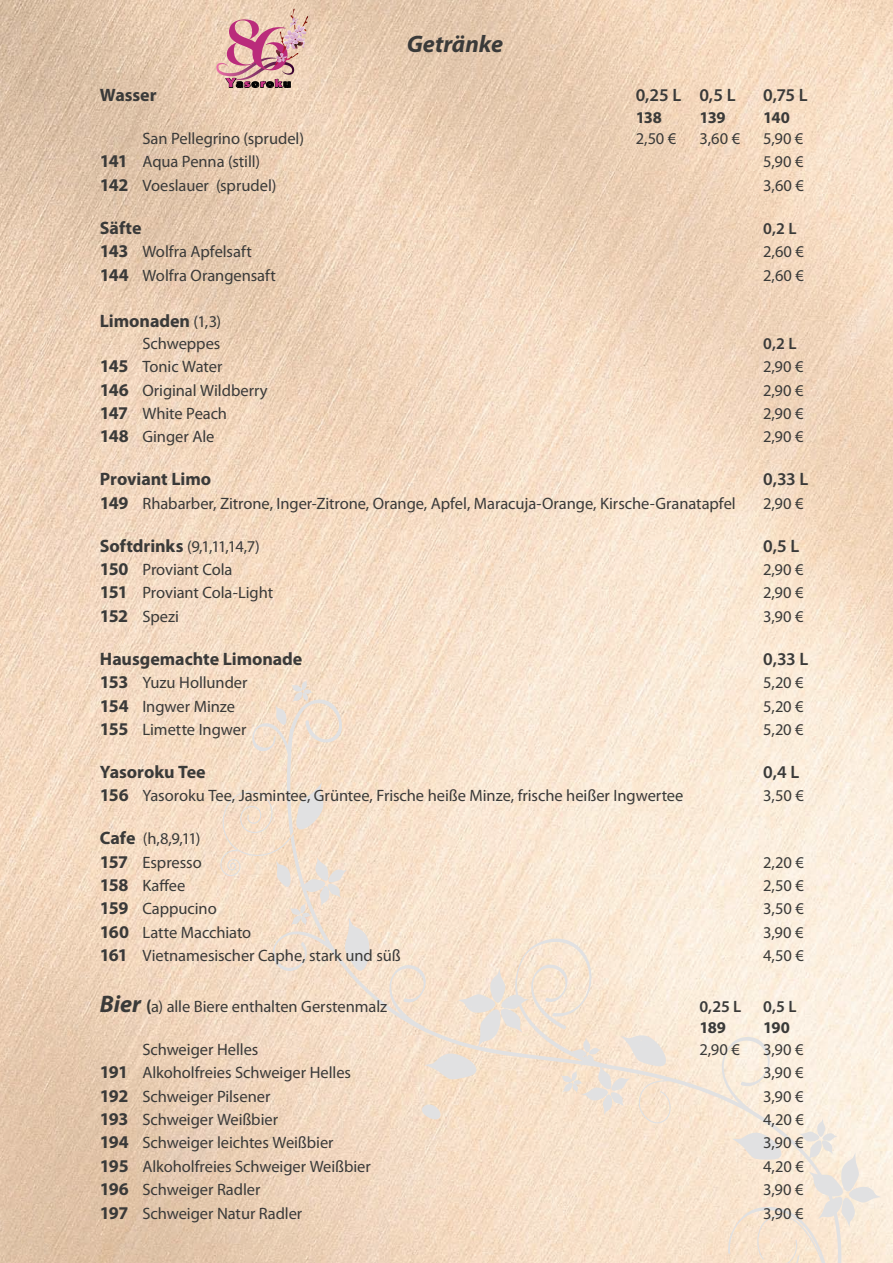
<style>
.page{position:relative;width:893px;height:1263px;background:#fff}
.page>*{position:absolute;margin:0;border:0;box-sizing:border-box;transform-origin:0 0}
.t1{font:700 63.45px "Roxborough CF";color:#ba2b7b}
.t2{font:italic 700 24px "Myriad Pro";color:#3a3a39}
.t3{font:700 18px "Myriad Pro";letter-spacing:-.005em;color:#3a3a39}
.t4{font:600 18px "Myriad Pro";letter-spacing:-.03em;color:#3a3a39}
.t5{font:16.5px/23.4px "Myriad Pro";letter-spacing:-.005em;color:#3a3a39}
.t6{font:600 16.5px "Myriad Pro";color:#3a3a39}
.t7{font:700 16.5px "Myriad Pro";letter-spacing:-.03em;color:#3a3a39}
.t8{font:700 10.2px "Formata";letter-spacing:.07em;color:#000;scale:1.25 1}
.s1{font-size:12.75px;color:#c92e85}
.s2{color:#c92e85}
.s3{font-weight:700;font-size:18px}
.s4{font-weight:400;font-size:16.5px}
.s5{font-weight:700;font-style:italic;font-size:24px}
</style>
<div class="page">
<img style="left:0;top:0;width:893px;height:1263px">
<svg style="left:218px;top:679px;width:664px;height:584px;background:#f6e4d0"></svg>
<img style="left:216px;top:9px;width:91px;height:79px">
<h1 class="t1" style="left:225px;top:1px;width:40px">8</h1>
<p class="t8" style="left:226px;top:77px;width:54px"><span class="s1">Y</span>a<span class="s2">s</span>o<span class="s2">r</span>o<span class="s2">k</span>u</p>
<h2 class="t2" style="left:407px;top:28px;width:98px">Getränke</h2>
<p class="t3" style="left:100px;top:83px;width:58px">Wasser</p>
<p class="t4" style="left:636px;top:84px;width:101px">0,25 L 0,5 L</p>
<p class="t4" style="left:763px;top:84px;width:46px">0,75 L</p>
<p class="t7" style="left:636px;top:106px;width:28px">138</p>
<p class="t7" style="left:699px;top:106px;width:28px">139</p>
<p class="t7" style="left:763px;top:106px;width:28px">140</p>
<p class="t5" style="left:142px;top:127px;width:163px">San Pellegrino (sprudel)</p>
<p class="t5" style="left:636px;top:127px;width:42px">2,50 €</p>
<p class="t5" style="left:699px;top:127px;width:42px">3,60 €</p>
<p class="t5" style="left:763px;top:127px;width:42px">5,90 €</p>
<p class="t5" style="left:100px;top:150px;width:162px"><span class="s3">141</span> Aqua Penna (still)</p>
<p class="t5" style="left:763px;top:150px;width:42px">5,90 €</p>
<p class="t5" style="left:100px;top:173px;width:178px"><span class="s3">142</span> Voeslauer (sprudel)</p>
<p class="t5" style="left:763px;top:173px;width:42px">3,60 €</p>
<p class="t3" style="left:100px;top:216px;width:43px">Säfte</p>
<p class="t6" style="left:763px;top:218px;width:35px">0,2 L</p>
<p class="t5" style="left:100px;top:240px;width:153px"><span class="s3">143</span> Wolfra Apfelsaft</p>
<p class="t5" style="left:763px;top:240px;width:42px">2,60 €</p>
<p class="t5" style="left:100px;top:263px;width:177px"><span class="s3">144</span> Wolfra Orangensaft</p>
<p class="t5" style="left:763px;top:263px;width:42px">2,60 €</p>
<p class="t3" style="left:100px;top:310px;width:123px">Limonaden <span class="s4">(1,3)</span></p>
<p class="t5" style="left:142px;top:331px;width:80px">Schweppes</p>
<p class="t6" style="left:763px;top:333px;width:35px">0,2 L</p>
<p class="t5" style="left:100px;top:355px;width:124px"><span class="s3">145</span> Tonic Water</p>
<p class="t5" style="left:763px;top:355px;width:42px">2,90 €</p>
<p class="t5" style="left:100px;top:378px;width:169px"><span class="s3">146</span> Original Wildberry</p>
<p class="t5" style="left:763px;top:378px;width:42px">2,90 €</p>
<p class="t5" style="left:100px;top:401px;width:129px"><span class="s3">147</span> White Peach</p>
<p class="t5" style="left:763px;top:401px;width:42px">2,90 €</p>
<p class="t5" style="left:100px;top:425px;width:116px"><span class="s3">148</span> Ginger Ale</p>
<p class="t5" style="left:763px;top:425px;width:42px">2,90 €</p>
<p class="t3" style="left:100px;top:467px;width:113px">Proviant Limo</p>
<p class="t4" style="left:763px;top:468px;width:47px">0,33 L</p>
<p class="t5" style="left:100px;top:491px;width:637px"><span class="s3">149</span> Rhabarber, Zitrone, Inger-Zitrone, Orange, Apfel, Maracuja-Orange, Kirsche-Granatapfel</p>
<p class="t5" style="left:763px;top:491px;width:42px">2,90 €</p>
<p class="t5" style="left:100px;top:534px;width:161px"><span class="s3">Softdrinks</span> (9,1,11,14,7)</p>
<p class="t4" style="left:763px;top:534px;width:38px">0,5 L</p>
<p class="t5" style="left:100px;top:557px;width:134px"><span class="s3">150</span> Proviant Cola</p>
<p class="t5" style="left:763px;top:557px;width:42px">2,90 €</p>
<p class="t5" style="left:100px;top:581px;width:175px"><span class="s3">151</span> Proviant Cola-Light</p>
<p class="t5" style="left:763px;top:581px;width:42px">2,90 €</p>
<p class="t5" style="left:100px;top:604px;width:81px"><span class="s3">152</span> Spezi</p>
<p class="t5" style="left:763px;top:604px;width:42px">3,90 €</p>
<p class="t3" style="left:100px;top:647px;width:204px">Hausgemachte Limonade</p>
<p class="t4" style="left:763px;top:647px;width:47px">0,33 L</p>
<p class="t5" style="left:100px;top:671px;width:149px"><span class="s3">153</span> Yuzu Hollunder</p>
<p class="t5" style="left:763px;top:671px;width:42px">5,20 €</p>
<p class="t5" style="left:100px;top:694px;width:137px"><span class="s3">154</span> Ingwer Minze</p>
<p class="t5" style="left:763px;top:694px;width:42px">5,20 €</p>
<p class="t5" style="left:100px;top:717px;width:148px"><span class="s3">155</span> Limette Ingwer</p>
<p class="t5" style="left:763px;top:717px;width:42px">5,20 €</p>
<p class="t3" style="left:100px;top:760px;width:107px">Yasoroku Tee</p>
<p class="t4" style="left:763px;top:760px;width:38px">0,4 L</p>
<p class="t5" style="left:100px;top:784px;width:585px"><span class="s3">156</span> Yasoroku Tee, Jasmintee, Grüntee, Frische heiße Minze, frische heißer Ingwertee</p>
<p class="t5" style="left:763px;top:784px;width:42px">3,50 €</p>
<p class="t5" style="left:100px;top:827px;width:103px"><span class="s3">Cafe</span> (h,8,9,11)<br><span class="s3">157</span> Espresso</p>
<p class="t5" style="left:763px;top:850px;width:42px">2,20 €</p>
<p class="t5" style="left:100px;top:873px;width:87px"><span class="s3">158</span> Kaffee</p>
<p class="t5" style="left:763px;top:873px;width:42px">2,50 €</p>
<p class="t5" style="left:100px;top:897px;width:118px"><span class="s3">159</span> Cappucino</p>
<p class="t5" style="left:763px;top:897px;width:42px">3,50 €</p>
<p class="t5" style="left:100px;top:920px;width:153px"><span class="s3">160</span> Latte Macchiato</p>
<p class="t5" style="left:763px;top:920px;width:42px">3,90 €</p>
<p class="t5" style="left:100px;top:944px;width:302px"><span class="s3">161</span> Vietnamesischer Caphe, stark und süß</p>
<p class="t5" style="left:763px;top:944px;width:42px">4,50 €</p>
<p class="t5" style="left:100px;top:994px;width:289px"><span class="s5">Bier</span> <span class="s3">(</span>a) alle Biere enthalten Gerstenmalz</p>
<p class="t6" style="left:699px;top:996px;width:43px">0,25 L</p>
<p class="t6" style="left:763px;top:996px;width:35px">0,5 L</p>
<p class="t7" style="left:699px;top:1017px;width:28px">189</p>
<p class="t7" style="left:763px;top:1017px;width:28px">190</p>
<p class="t5" style="left:142px;top:1037px;width:117px">Schweiger Helles</p>
<p class="t5" style="left:699px;top:1037px;width:42px">2,90 €</p>
<p class="t5" style="left:763px;top:1037px;width:42px">3,90 €</p>
<p class="t5" style="left:100px;top:1061px;width:253px"><span class="s3">191</span> Alkoholfreies Schweiger Helles</p>
<p class="t5" style="left:763px;top:1061px;width:42px">3,90 €</p>
<p class="t5" style="left:100px;top:1084px;width:172px"><span class="s3">192</span> Schweiger Pilsener</p>
<p class="t5" style="left:763px;top:1084px;width:42px">3,90 €</p>
<p class="t5" style="left:100px;top:1107px;width:180px"><span class="s3">193</span> Schweiger Weißbier</p>
<p class="t5" style="left:763px;top:1107px;width:42px">4,20 €</p>
<p class="t5" style="left:100px;top:1131px;width:235px"><span class="s3">194</span> Schweiger leichtes Weißbier</p>
<p class="t5" style="left:763px;top:1131px;width:42px">3,90 €</p>
<p class="t5" style="left:100px;top:1154px;width:272px"><span class="s3">195</span> Alkoholfreies Schweiger Weißbier</p>
<p class="t5" style="left:763px;top:1154px;width:42px">4,20 €</p>
<p class="t5" style="left:100px;top:1178px;width:162px"><span class="s3">196</span> Schweiger Radler</p>
<p class="t5" style="left:763px;top:1178px;width:42px">3,90 €</p>
<p class="t5" style="left:100px;top:1201px;width:204px"><span class="s3">197</span> Schweiger Natur Radler</p>
<p class="t5" style="left:763px;top:1201px;width:42px">3,90 €</p>
</div>
